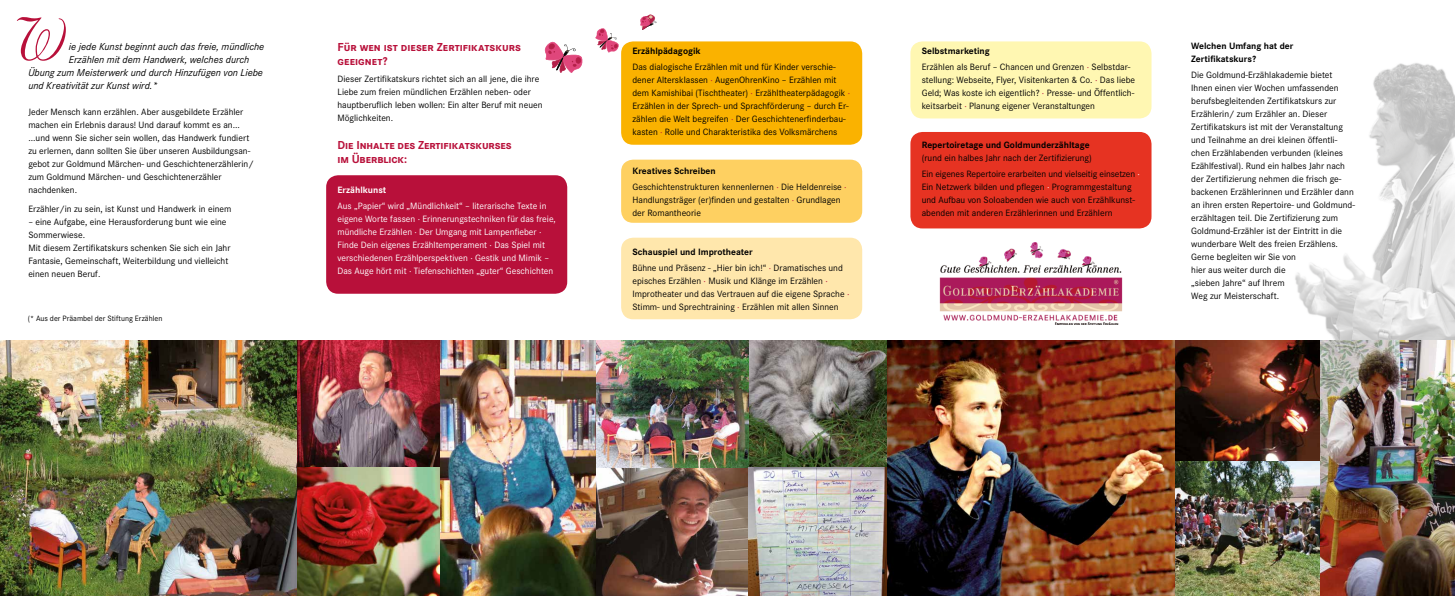
<style>
.page{position:relative;width:1455px;height:596px;background:#fff}
.page>*{position:absolute;margin:0;border:0;box-sizing:border-box;transform-origin:0 0}
.t1{font:72px "Nuptial Script";color:#b8103a}
.t2{font:700 12px/14.4px "Corporate SSC";letter-spacing:-.01em;color:#b8103a}
.t3{font:italic 10.5px "Corporate S";color:#000}
.t4{font:9.5px/13px "Corporate S";color:#000}
.t5{font:9.5px/13px "Corporate S";color:#fff}
.t6{font:700 9.5px/13px "Corporate S";color:#000}
.t7{font:700 9.5px "Corporate S";color:#fff}
.t8{font:8px "Corporate S";color:#000}
.s1{color:#b8103a}
.s2{font-weight:700}
.s3{color:#fff}
</style>
<div class="page">
<div style="left:910px;top:41px;width:241px;height:77px;background:#fff7b2;border-radius:12px"></div>
<div style="left:910px;top:132px;width:241px;height:96px;background:#e63322;border-radius:12px"></div>
<div style="left:621px;top:159px;width:241px;height:64px;background:#fed061;border-radius:12px"></div>
<div style="left:621px;top:237px;width:241px;height:82px;background:#ffe7ac;border-radius:12px"></div>
<div style="left:621px;top:41px;width:241px;height:104px;background:#fab200;border-radius:12px"></div>
<div style="left:326px;top:175px;width:241px;height:118px;background:#b8103a;border-radius:12px"></div>
<img style="left:0;top:340px;width:440px;height:255px">
<img style="left:298px;top:340px;width:142px;height:127px">
<img style="left:1174px;top:460px;width:146px;height:135px">
<img style="left:1174px;top:340px;width:146px;height:120px">
<img style="left:595px;top:468px;width:292px;height:127px">
<svg style="left:748px;top:468px;width:139px;height:9px"></svg>
<img style="left:595px;top:340px;width:292px;height:128px">
<svg style="left:640px;top:14px;width:16px;height:16px"></svg>
<svg style="left:544px;top:41px;width:39px;height:32px"></svg>
<svg style="left:595px;top:28px;width:23px;height:24px"></svg>
<img style="left:939px;top:242px;width:184px;height:82px">
<img style="left:1286px;top:63px;width:168px;height:280px">
<img style="left:887px;top:340px;width:287px;height:255px">
<img style="left:440px;top:340px;width:155px;height:255px">
<img style="left:1320px;top:340px;width:134px;height:255px">
<h1 class="t1" style="left:17px;top:0;width:50px">W</h1>
<p class="t3" style="left:69px;top:40px;width:197px">ie jede Kunst beginnt auch das freie, mündliche</p>
<p class="t3" style="left:69px;top:53px;width:182px">Erzählen mit dem Handwerk, welches durch</p>
<p class="t3" style="left:28px;top:66px;width:236px">Übung zum Meisterwerk und durch Hinzufügen von Liebe</p>
<p class="t3" style="left:28px;top:79px;width:131px">und Kreativität zur Kunst wird.*</p>
<p class="t4" style="left:28px;top:105px;width:227px">Jeder Mensch kann erzählen. Aber ausgebildete Erzähler machen ein Erlebnis daraus! Und darauf kommt es an... ...und wenn Sie sicher sein wollen, das Handwerk fundiert zu erlernen, dann sollten Sie über unseren Ausbildungsan&shy;gebot zur Goldmund Märchen- und Geschichtenerzählerin/ zum Goldmund Märchen- und Geschichtenerzähler nachdenken.</p>
<p class="t4" style="left:28px;top:202px;width:205px">Erzähler/in zu sein, ist Kunst und Handwerk in einem</p>
<p class="t4" style="left:28px;top:215px;width:204px">– eine Aufgabe, eine Herausforderung bunt wie eine Sommerwiese.<br>Mit diesem Zertifikatskurs schenken Sie sich ein Jahr Fantasie, Gemeinschaft, Weiterbildung und vielleicht einen neuen Beruf.</p>
<p class="t8" style="left:28px;top:313px;width:136px">(* Aus der Präambel der Stiftung Erzählen</p>
<p class="t2" style="left:337px;top:40px;width:185px">Für wen ist dieser Zertifikatskurs geeignet?</p>
<p class="t4" style="left:337px;top:73px;width:206px">Dieser Zertifikatskurs richtet sich an all jene, die ihre Liebe zum freien mündlichen Erzählen neben- oder hauptberuflich leben wollen: Ein alter Beruf mit neuen Möglichkeiten.</p>
<p class="t2" style="left:337px;top:138px;width:176px">Die Inhalte des Zertifikatskurses im Überblick:</p>
<p class="t7" style="left:337px;top:184px;width:50px">Erzählkunst</p>
<p class="t5" style="left:337px;top:199px;width:220px">Aus „Papier“ wird „Mündlichkeit“ – literarische Texte in eigene Worte fassen · Erinnerungstechniken für das freie, mündliche Erzählen · Der Umgang mit Lampenfieber · Finde Dein eigenes Erzähltemperament · Das Spiel mit verschiedenen Erzählperspektiven · Gestik und Mimik – Das Auge hört mit · Tiefenschichten „guter“ Geschichten</p>
<p class="t6" style="left:632px;top:44px;width:70px">Erzählpädagogik</p>
<p class="t4" style="left:632px;top:60px;width:219px">Das dialogische Erzählen mit und für Kinder verschie&shy;dener Altersklassen <span class="s1">·</span> AugenOhrenKino – Erzählen mit dem Kamishibai (Tischtheater) <span class="s1">·</span> Erzähltheaterpädagogik <span class="s1">· </span>Erzählen in der Sprech- und Sprachförderung – durch Er&shy;zählen die Welt begreifen <span class="s1">·</span> Der Geschichtenerfinderbau&shy;kasten <span class="s1">·</span> Rolle und Charakteristika des Volksmärchens</p>
<p class="t4" style="left:632px;top:163px;width:216px;line-height:15.8px"><span class="s2">Kreatives Schreiben<br></span>Geschichtenstrukturen kennenlernen <span class="s1">·</span> Die Heldenreise <span class="s1">·</span></p>
<p class="t4" style="left:632px;top:193px;width:209px">Handlungsträger (er)finden und gestalten <span class="s1">·</span> Grundlagen der Romantheorie</p>
<p class="t4" style="left:632px;top:244px;width:212px;line-height:15.8px"><span class="s2">Schauspiel und Improtheater<br></span>Bühne und Präsenz - „Hier bin ich!“ <span class="s1">·</span> Dramatisches und</p>
<p class="t4" style="left:632px;top:274px;width:218px">episches Erzählen <span class="s1">·</span> Musik und Klänge im Erzählen <span class="s1">·<br></span>Improtheater und das Vertrauen auf die eigene Sprache <span class="s1">·<br></span>Stimm- und Sprechtraining <span class="s1">·</span> Erzählen mit allen Sinnen</p>
<p class="t4" style="left:921px;top:43px;width:210px;line-height:15.8px"><span class="s2">Selbstmarketing<br></span>Erzählen als Beruf – Chancen und Grenzen <span class="s1">·</span> Selbstdar-</p>
<p class="t4" style="left:921px;top:73px;width:215px;text-align:justify">stellung: Webseite, Flyer, Visitenkarten &amp; Co. <span class="s1">·</span> Das liebe Geld; Was koste ich eigentlich? <span class="s1">·</span> Presse- und Öffentlich&shy;keitsarbeit <span class="s1">·</span> Planung eigener Veranstaltungen</p>
<p class="t6" style="left:921px;top:138px;width:169px">Repertoiretage und Goldmunderzähltage</p>
<p class="t4" style="left:921px;top:150px;width:219px;line-height:15.8px">(rund ein halbes Jahr nach der Zertifizierung)<br>Ein eigenes Repertoire erarbeiten und vielseitig einsetzen <span class="s3">·</span></p>
<p class="t4" style="left:921px;top:180px;width:215px">Ein Netzwerk bilden und pflegen <span class="s3">·</span> Programmgestaltung und Aufbau von Soloabenden wie auch von Erzählkunst&shy;abenden mit anderen Erzählerinnen und Erzählern</p>
<p class="t6" style="left:1191px;top:39px;width:104px">Welchen Umfang hat der<br>Zertifikatskurs?</p>
<p class="t4" style="left:1191px;top:68px;width:165px">Die Goldmund-Erzählakademie bietet Ihnen einen vier Wochen umfassenden berufsbegleitenden Zertifikatskurs zur Erzählerin/ zum Erzähler an. Dieser Zertifikatskurs ist mit der Veranstaltung und Teilnahme an drei kleinen öffentli&shy;chen Erzählabenden verbunden (kleines Ezählfestival). Rund ein halbes Jahr nach der Zertifizierung nehmen die frisch ge&shy;backenen Erzählerinnen und Erzähler dann an ihren ersten Repertoire- und Goldmund&shy;erzähltagen teil. Die Zertifizierung zum Goldmund-Erzähler ist der Eintritt in die wunderbare Welt des freien Erzählens.<br>Gerne begleiten wir Sie von<br>hier aus weiter durch die<br>„sieben Jahre“ auf Ihrem<br>Weg zur Meisterschaft.</p>
</div>
